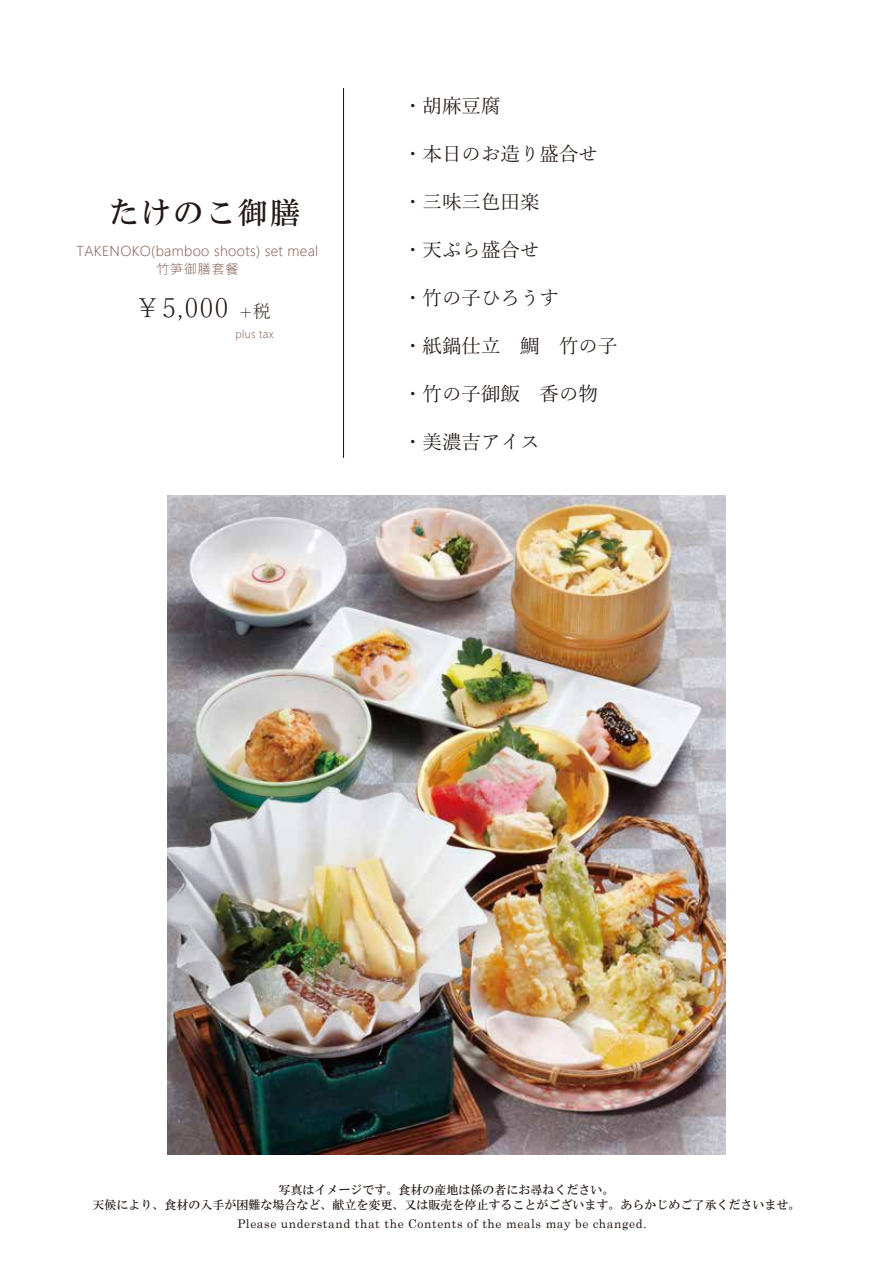
<style>
.page{position:relative;width:893px;height:1263px;background:#fff}
.page>*{position:absolute;margin:0;border:0;box-sizing:border-box;transform-origin:0 0}
.t1{font:30px "HG Mincho B";letter-spacing:.075em;color:#221815}
.t2{font:300 27px "Yu Mincho";color:#221815}
.t3{font:19.5px "Yu Mincho";color:#221815}
.t4{font:13.5px/18px "Microsoft Jheng Hei UI Light";letter-spacing:.025em;color:#80544d;text-align:center}
.t5{font:12px/15px "HG Mincho B";color:#221815;text-align:center}
.t6{font:12px "Century";letter-spacing:.05em;color:#221815}
.t7{font:10.5px "Microsoft Jheng Hei UI Light";letter-spacing:.025em;color:#80544d}
.s1{font-size:18px}
</style>
<div class="page">
<hr style="left:343px;top:88px;width:1px;height:370px;background:#221815">
<img style="left:167px;top:496px;width:559px;height:659px">
<h1 class="t1" style="left:109px;top:197px;width:193px">たけのこ御膳</h1>
<p class="t4" style="left:77px;top:242px;width:243px">TAKENOKO(bamboo shoots) set meal竹笋御膳套餐</p>
<h2 class="t2" style="left:134px;top:284px;width:138px">￥5,000 <span class="s1">+税</span></h2>
<p class="t7" style="left:236px;top:327px;width:39px">plus tax</p>
<h3 class="t3" style="left:403px;top:88px;width:99px">・胡麻豆腐</h3>
<h3 class="t3" style="left:403px;top:136px;width:196px">・本日のお造り盛合せ</h3>
<h3 class="t3" style="left:403px;top:184px;width:138px">・三味三色田楽</h3>
<h3 class="t3" style="left:403px;top:232px;width:138px">・天ぷら盛合せ</h3>
<h3 class="t3" style="left:403px;top:280px;width:157px">・竹の子ひろうす</h3>
<h3 class="t3" style="left:403px;top:328px;width:216px">・紙鍋仕立　鯛　竹の子</h3>
<h3 class="t3" style="left:403px;top:376px;width:196px">・竹の子御飯　香の物</h3>
<h3 class="t3" style="left:403px;top:424px;width:138px">・美濃吉アイス</h3>
<p class="t5" style="left:92px;top:1182px;width:709px">写真はイメージです。食材の産地は係の者にお尋ねください。<br>天候により、食材の入手が困難な場合など、献立を変更、又は販売を停止することがございます。あらかじめご了承くださいませ。</p>
<p class="t6" style="left:237px;top:1213px;width:411px">Please understand that the Contents of the meals may be changed.</p>
</div>
